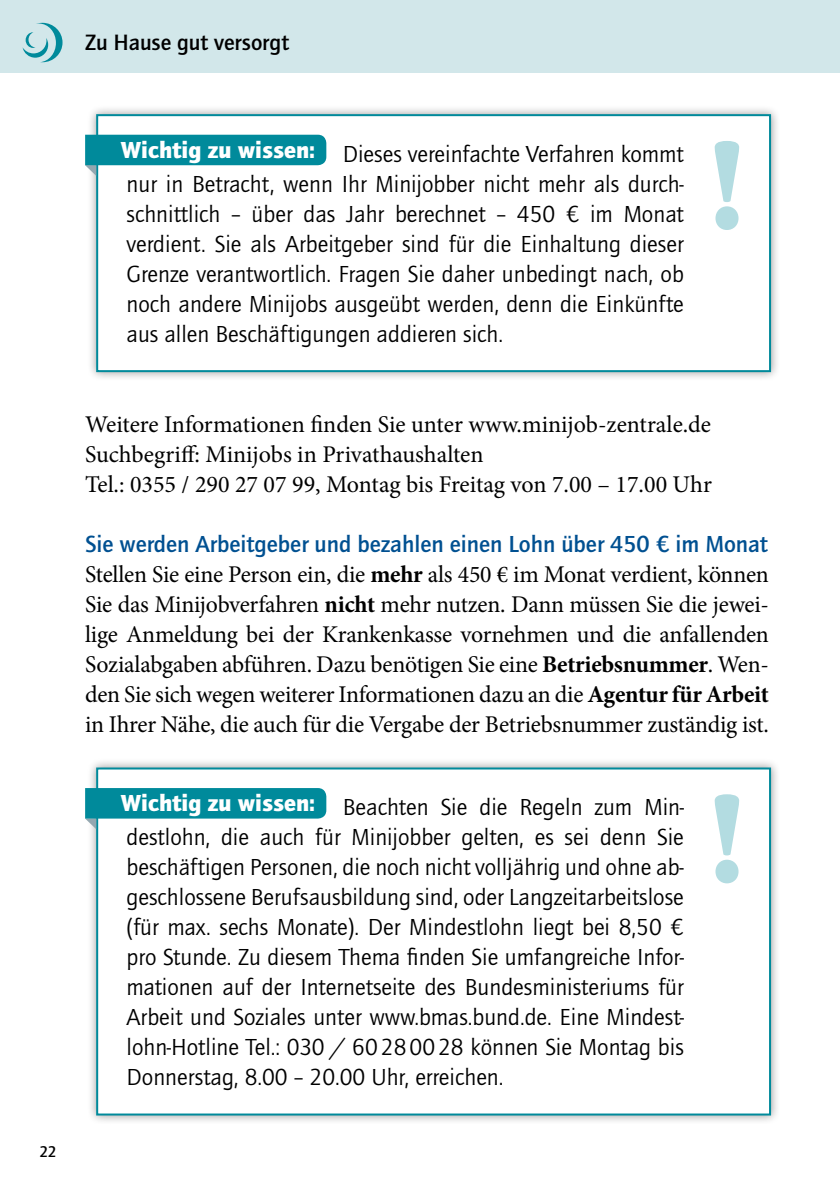
<style>
.page{position:relative;width:840px;height:1191px;background:#fff}
.page>*{position:absolute;margin:0;border:0;box-sizing:border-box;transform-origin:0 0}
.t1{font:900 131.6px "Minion Std";color:#008a9b}
.t2{font:24px/30px "Quay Sans ITC Std";color:#000;text-align:justify}
.Fließtext{font:24px/30px "Minion Pro";letter-spacing:-.005em;color:#000}
.Fließtext-2{font:500 24px "Quay Sans ITC Std";color:#005091}
.t3{font:900 24px "Quay Sans ITC Std";color:#fff}
.t4{font:500 23px "Quay Sans ITC Std";letter-spacing:-.005em;color:#000}
.t5{font:500 16px "Quay Sans ITC Std";color:#000}
.s1{font-weight:700}
</style>
<div class="page">
<div style="left:0;top:0;width:839px;height:72px;background:#d2e7ea"></div>
<svg style="left:23px;top:23px;width:39px;height:39px"></svg>
<div style="left:86px;top:104px;width:693px;height:277px;background:#000;opacity:.4"></div>
<svg style="left:95px;top:113px;width:676px;height:260px"></svg>
<svg style="left:85px;top:135px;width:241px;height:41px"></svg>
<div style="left:86px;top:757px;width:693px;height:368px;background:#000;opacity:.4"></div>
<svg style="left:95px;top:766px;width:676px;height:350px"></svg>
<svg style="left:85px;top:788px;width:241px;height:41px"></svg>
<p class="t4" style="left:85px;top:29px;width:205px">Zu Hause gut versorgt</p>
<p class="t5" style="left:39px;top:1142px;width:19px">22</p>
<p class="t3" style="left:121px;top:135px;width:196px">Wichtig zu wissen:</p>
<h1 class="t1" style="left:708px;top:120px;width:38px">!</h1>
<p class="t2" style="left:126px;top:139px;width:558px;text-indent:216px">Dieses vereinfachte Verfahren kommt nur in Betracht, wenn Ihr Minijobber nicht mehr als durch&shy;schnittlich – über das Jahr berechnet – 450 € im Monat verdient. Sie als Arbeitgeber sind für die Einhaltung dieser Grenze verantwortlich. Fragen Sie daher unbedingt nach, ob noch andere Minijobs ausgeübt werden, denn die Einkünfte aus allen Beschäftigungen addieren sich.</p>
<p class="Fließtext" style="left:85px;top:409px;width:628px">Weitere Informationen finden Sie unter www.minijob-zentrale.de<br>Suchbegriff: Minijobs in Privathaushalten<br>Tel.: 0355 / 290 27 07 99, Montag bis Freitag von 7.00 – 17.00 Uhr</p>
<p class="Fließtext-2" style="left:85px;top:530px;width:684px">Sie werden Arbeitgeber und bezahlen einen Lohn über 450 € im Monat</p>
<p class="Fließtext" style="left:85px;top:559px;width:685px;text-align:justify">Stellen Sie eine Person ein, die <span class="s1">mehr</span> als 450 € im Monat verdient, können Sie das Minijobverfahren <span class="s1">nicht</span> mehr nutzen. Dann müssen Sie die jewei&shy;lige Anmeldung bei der Krankenkasse vornehmen und die anfallenden Sozialabgaben abführen. Dazu benötigen Sie eine <span class="s1">Betriebsnummer</span>. Wen&shy;den Sie sich wegen weiterer Informationen dazu an die <span class="s1">Agentur für Arbeit </span>in Ihrer Nähe, die auch für die Vergabe der Betriebsnummer zuständig ist.</p>
<p class="t3" style="left:121px;top:788px;width:196px">Wichtig zu wissen:</p>
<h1 class="t1" style="left:708px;top:773px;width:38px">!</h1>
<p class="t2" style="left:126px;top:792px;width:558px;text-indent:216px">Beachten Sie die Regeln zum Min&shy;destlohn, die auch für Minijobber gelten, es sei denn Sie beschäftigen Personen, die noch nicht volljährig und ohne ab&shy;geschlossene Berufsausbildung sind, oder Langzeitarbeitslose (für max. sechs Monate). Der Mindestlohn liegt bei 8,50 € pro Stunde. Zu diesem Thema finden Sie umfangreiche Infor&shy;mationen auf der Internetseite des Bundesministeriums für Arbeit und Soziales unter www.bmas.bund.de. Eine Mindest&shy;lohn-Hotline Tel.: 030 / 60280028 können Sie Montag bis Donnerstag, 8.00 – 20.00 Uhr, erreichen.</p>
</div>
